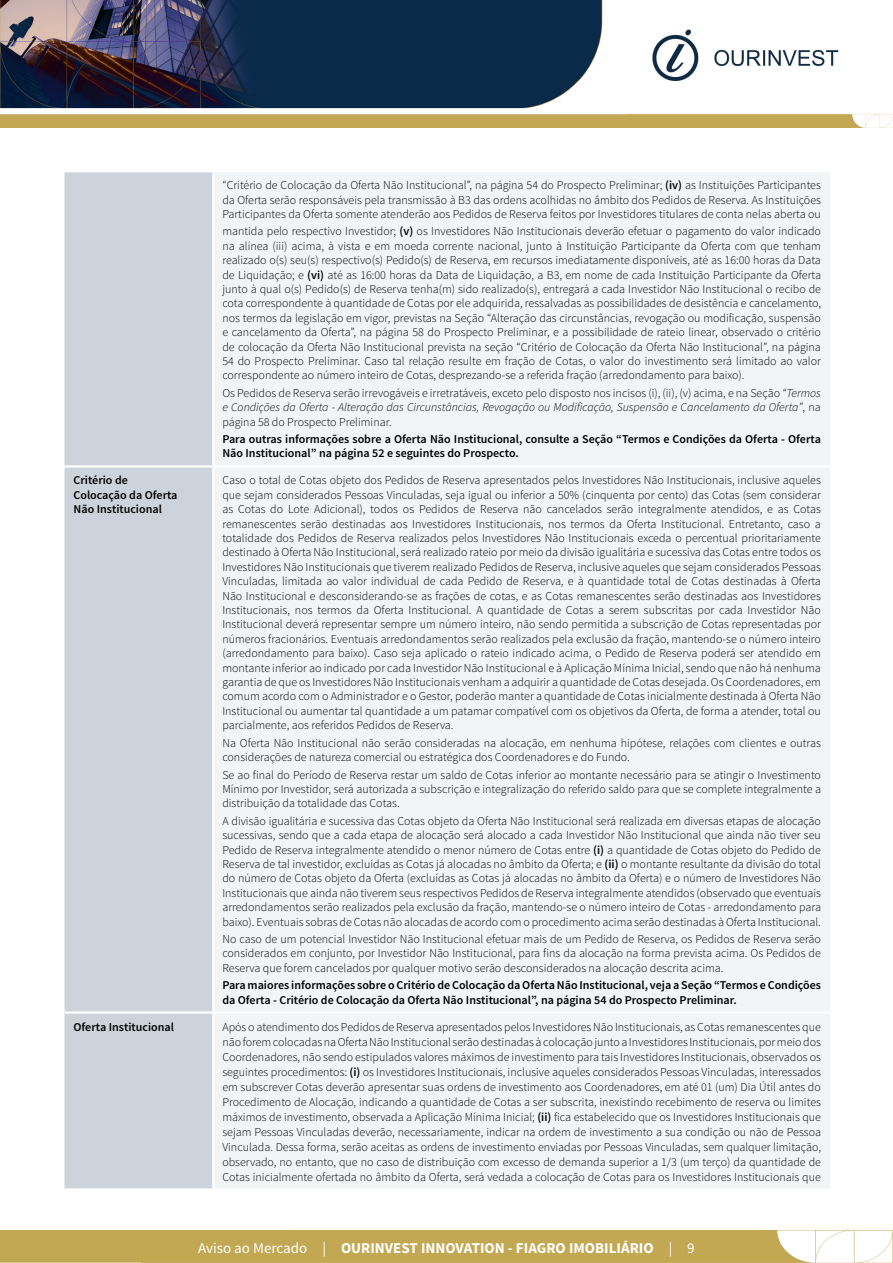
<style>
.page{position:relative;width:893px;height:1263px;background:#fff}
.page>*{position:absolute;margin:0;border:0;box-sizing:border-box;transform-origin:0 0}
.t1{font:700 15px "Source Sans Pro";color:#fff}
.t2{font:300 12px/14.4px "Source Sans Pro";color:#000;text-align:justify}
.t3{font:600 12px/14.4px "Source Sans Pro";color:#000}
.s1{font-weight:600}
.s2{font-style:italic}
.s3{font-weight:400}
</style>
<div class="page">
<img style="left:0;top:0;width:893px;height:127px">
<img style="left:0;top:1230px;width:893px;height:33px">
<div style="left:65px;top:172px;width:147px;height:1016px;background:#ccd3da"></div>
<div style="left:215px;top:173px;width:615px;height:1015px;background:#f2f4f6"></div>
<hr style="left:65px;top:465px;width:148px;height:3px;background:#fff">
<hr style="left:213px;top:465px;width:617px;height:3px;background:#fff">
<hr style="left:65px;top:1011px;width:148px;height:3px;background:#fff">
<hr style="left:213px;top:1011px;width:617px;height:3px;background:#fff">
<p class="t2" style="left:222px;top:178px;width:600px">“Critério de Colocação da Oferta Não Institucional”, na página 54 do Prospecto Preliminar; <span class="s1">(iv)</span> as Instituições Participantes da Oferta serão responsáveis pela transmissão à B3 das ordens acolhidas no âmbito dos Pedidos de Reserva. As Instituições Participantes da Oferta somente atenderão aos Pedidos de Reserva feitos por Investidores titulares de conta nelas aberta ou</p>
<p class="t2" style="left:222px;top:224px;width:600px">mantida pelo respectivo Investidor; <span class="s1">(v)</span> os Investidores Não Institucionais deverão efetuar o pagamento do valor indicado na alínea (iii) acima, à vista e em moeda corrente nacional, junto à Instituição Participante da Oferta com que tenham realizado o(s) seu(s) respectivo(s) Pedido(s) de Reserva, em recursos imediatamente disponíveis, até as 16:00 horas da Data de Liquidação; e <span class="s1">(vi)</span> até as 16:00 horas da Data de Liquidação, a B3, em nome de cada Instituição Participante da Oferta junto à qual o(s) Pedido(s) de Reserva tenha(m) sido realizado(s), entregará a cada Investidor Não Institucional o recibo de cota correspondente à quantidade de Cotas por ele adquirida, ressalvadas as possibilidades de desistência e cancelamento, nos termos da legislação em vigor, previstas na Seção “Alteração das circunstâncias, revogação ou modificação, suspensão e cancelamento da Oferta”, na página 58 do Prospecto Preliminar, e a possibilidade de rateio linear, observado o critério de colocação da Oferta Não Institucional prevista na seção “Critério de Colocação da Oferta Não Institucional”, na página 54 do Prospecto Preliminar. Caso tal relação resulte em fração de Cotas, o valor do investimento será limitado ao valor correspondente ao número inteiro de Cotas, desprezando-se a referida fração (arredondamento para baixo).</p>
<p class="t2" style="left:222px;top:386px;width:600px">Os Pedidos de Reserva serão irrevogáveis e irretratáveis, exceto pelo disposto nos incisos (i), (ii), (v) acima, e na Seção <span class="s2">“Termos e Condições da Oferta - Alteração das Circunstâncias, Revogação ou Modificação, Suspensão e Cancelamento da Oferta”</span>, na página 58 do Prospecto Preliminar.</p>
<p class="t3" style="left:222px;top:432px;width:600px">Para outras informações sobre a Oferta Não Institucional, consulte a Seção “Termos e Condições da Oferta - Oferta<br>Não Institucional” na página 52 e seguintes do Prospecto.</p>
<p class="t3" style="left:74px;top:474px;width:106px">Critério de<br>Colocação da Oferta<br>Não Institucional</p>
<p class="t2" style="left:222px;top:473px;width:600px">Caso o total de Cotas objeto dos Pedidos de Reserva apresentados pelos Investidores Não Institucionais, inclusive aqueles que sejam considerados Pessoas Vinculadas, seja igual ou inferior a 50% (cinquenta por cento) das Cotas (sem considerar as Cotas do Lote Adicional), todos os Pedidos de Reserva não cancelados serão integralmente atendidos, e as Cotas remanescentes serão destinadas aos Investidores Institucionais, nos termos da Oferta Institucional. Entretanto, caso a totalidade dos Pedidos de Reserva realizados pelos Investidores Não Institucionais exceda o percentual prioritariamente destinado à Oferta Não Institucional, será realizado rateio por meio da divisão igualitária e sucessiva das Cotas entre todos os Investidores Não Institucionais que tiverem realizado Pedidos de Reserva, inclusive aqueles que sejam considerados Pessoas Vinculadas, limitada ao valor individual de cada Pedido de Reserva, e à quantidade total de Cotas destinadas à Oferta Não Institucional e desconsiderando-se as frações de cotas, e as Cotas remanescentes serão destinadas aos Investidores Institucionais, nos termos da Oferta Institucional. A quantidade de Cotas a serem subscritas por cada Investidor Não Institucional deverá representar sempre um número inteiro, não sendo permitida a subscrição de Cotas representadas por números fracionários. Eventuais arredondamentos serão realizados pela exclusão da fração, mantendo-se o número inteiro (arredondamento para baixo). Caso seja aplicado o rateio indicado acima, o Pedido de Reserva poderá ser atendido em montante inferior ao indicado por cada Investidor Não Institucional e à Aplicação Mínima Inicial, sendo que não há nenhuma garantia de que os Investidores Não Institucionais venham a adquirir a quantidade de Cotas desejada. Os Coordenadores, em comum acordo com o Administrador e o Gestor, poderão manter a quantidade de Cotas inicialmente destinada à Oferta Não Institucional ou aumentar tal quantidade a um patamar compatível com os objetivos da Oferta, de forma a atender, total ou parcialmente, aos referidos Pedidos de Reserva.</p>
<p class="t2" style="left:222px;top:735px;width:600px">Na Oferta Não Institucional não serão consideradas na alocação, em nenhuma hipótese, relações com clientes e outras considerações de natureza comercial ou estratégica dos Coordenadores e do Fundo.</p>
<p class="t2" style="left:222px;top:767px;width:600px">Se ao final do Período de Reserva restar um saldo de Cotas inferior ao montante necessário para se atingir o Investimento Mínimo por Investidor, será autorizada a subscrição e integralização do referido saldo para que se complete integralmente a distribuição da totalidade das Cotas.</p>
<p class="t2" style="left:222px;top:813px;width:600px">A divisão igualitária e sucessiva das Cotas objeto da Oferta Não Institucional será realizada em diversas etapas de alocação sucessivas, sendo que a cada etapa de alocação será alocado a cada Investidor Não Institucional que ainda não tiver seu Pedido de Reserva integralmente atendido o menor número de Cotas entre <span class="s1">(i)</span> a quantidade de Cotas objeto do Pedido de Reserva de tal investidor, excluídas as Cotas já alocadas no âmbito da Oferta; e <span class="s1">(ii)</span> o montante resultante da divisão do total do número de Cotas objeto da Oferta (excluídas as Cotas já alocadas no âmbito da Oferta) e o número de Investidores Não Institucionais que ainda não tiverem seus respectivos Pedidos de Reserva integralmente atendidos (observado que eventuais arredondamentos serão realizados pela exclusão da fração, mantendo-se o número inteiro de Cotas - arredondamento para baixo). Eventuais sobras de Cotas não alocadas de acordo com o procedimento acima serão destinadas à Oferta Institucional.</p>
<p class="t2" style="left:222px;top:932px;width:600px">No caso de um potencial Investidor Não Institucional efetuar mais de um Pedido de Reserva, os Pedidos de Reserva serão considerados em conjunto, por Investidor Não Institucional, para fins da alocação na forma prevista acima. Os Pedidos de Reserva que forem cancelados por qualquer motivo serão desconsiderados na alocação descrita acima.</p>
<p class="t3" style="left:222px;top:978px;width:600px">Para maiores informações sobre o Critério de Colocação da Oferta Não Institucional, veja a Seção “Termos e Condições da Oferta - Critério de Colocação da Oferta Não Institucional”, na página 54 do Prospecto Preliminar.</p>
<p class="t3" style="left:74px;top:1020px;width:102px">Oferta Institucional</p>
<p class="t2" style="left:222px;top:1019px;width:600px;line-height:15px">Após o atendimento dos Pedidos de Reserva apresentados pelos Investidores Não Institucionais, as Cotas remanescentes que não forem colocadas na Oferta Não Institucional serão destinadas à colocação junto a Investidores Institucionais, por meio dos Coordenadores, não sendo estipulados valores máximos de investimento para tais Investidores Institucionais, observados os seguintes procedimentos: <span class="s1">(i)</span> os Investidores Institucionais, inclusive aqueles considerados Pessoas Vinculadas, interessados em subscrever Cotas deverão apresentar suas ordens de investimento aos Coordenadores, em até 01 (um) Dia Útil antes do Procedimento de Alocação, indicando a quantidade de Cotas a ser subscrita, inexistindo recebimento de reserva ou limites máximos de investimento, observada a Aplicação Mínima Inicial; <span class="s1">(ii)</span> fica estabelecido que os Investidores Institucionais que sejam Pessoas Vinculadas deverão, necessariamente, indicar na ordem de investimento a sua condição ou não de Pessoa Vinculada. Dessa forma, serão aceitas as ordens de investimento enviadas por Pessoas Vinculadas, sem qualquer limitação, observado, no entanto, que no caso de distribuição com excesso de demanda superior a 1/3 (um terço) da quantidade de Cotas inicialmente ofertada no âmbito da Oferta, será vedada a colocação de Cotas para os Investidores Institucionais que</p>
<p class="t1" style="left:198px;top:1238px;width:498px"><span class="s3">Aviso ao Mercado |</span> OURINVEST INNOVATION - FIAGRO IMOBILIÁRIO <span class="s3">| 9</span></p>
</div>
